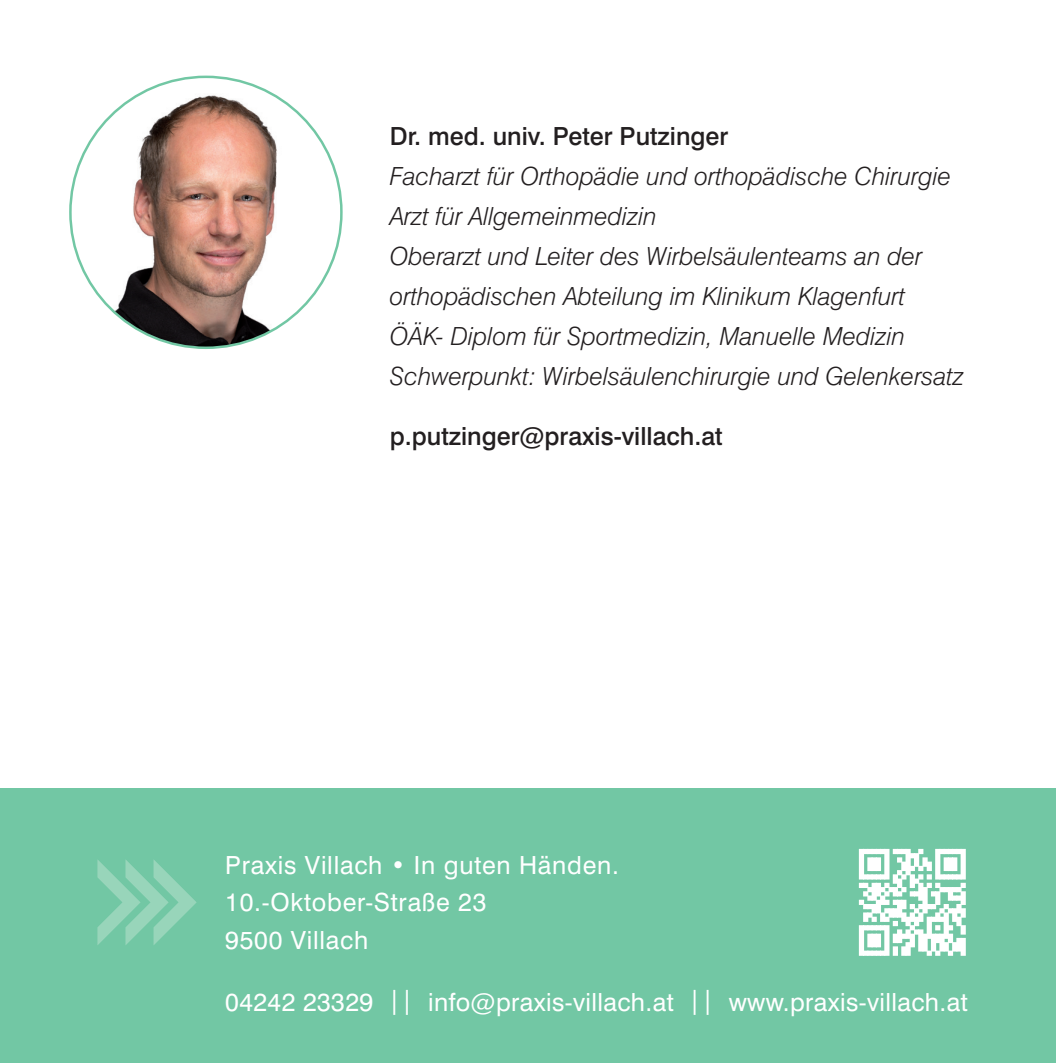
<style>
.page{position:relative;width:1056px;height:1063px;background:#fff}
.page>*{position:absolute;margin:0;border:0;box-sizing:border-box;transform-origin:0 0}
.t1{font:italic 300 25px/40px "Swiss 721 BT";color:#231f20}
.t2{font:25px/37.5px "Swiss 721 BT";letter-spacing:.03em;color:#fff}
.t3{font:500 25px "Swiss 721 BT";color:#231f20}
</style>
<div class="page">
<div style="left:0;top:788px;width:1056px;height:275px;background:#72c7a4"></div>
<img style="left:70px;top:77px;width:271px;height:271px;border-radius:135px">
<svg style="left:97px;top:860px;width:100px;height:85px"></svg>
<div style="left:859px;top:925px;width:5px;height:31px;background:#fff"></div>
<svg style="left:867px;top:939px;width:5px;height:8px"></svg>
<div style="left:872px;top:934px;width:5px;height:13px;background:#fff"></div>
<div style="left:876px;top:934px;width:5px;height:13px;background:#fff"></div>
<svg style="left:863px;top:951px;width:21px;height:5px"></svg>
<svg style="left:884px;top:939px;width:5px;height:17px"></svg>
<div style="left:893px;top:934px;width:5px;height:9px;background:#fff"></div>
<svg style="left:893px;top:946px;width:5px;height:10px"></svg>
<div style="left:897px;top:929px;width:5px;height:14px;background:#fff"></div>
<svg style="left:901px;top:946px;width:4px;height:10px"></svg>
<svg style="left:905px;top:942px;width:6px;height:14px"></svg>
<div style="left:910px;top:934px;width:5px;height:13px;background:#fff"></div>
<svg style="left:918px;top:939px;width:4px;height:13px"></svg>
<svg style="left:922px;top:939px;width:6px;height:13px"></svg>
<div style="left:931px;top:934px;width:5px;height:18px;background:#fff"></div>
<div style="left:935px;top:934px;width:5px;height:9px;background:#fff"></div>
<svg style="left:927px;top:951px;width:13px;height:5px"></svg>
<svg style="left:939px;top:939px;width:6px;height:13px"></svg>
<svg style="left:944px;top:942px;width:5px;height:10px"></svg>
<div style="left:948px;top:934px;width:5px;height:9px;background:#fff"></div>
<svg style="left:948px;top:951px;width:5px;height:5px"></svg>
<svg style="left:952px;top:942px;width:4px;height:10px"></svg>
<div style="left:956px;top:938px;width:5px;height:14px;background:#fff;border:2px solid #fff"></div>
<svg style="left:859px;top:849px;width:107px;height:90px"></svg>
<svg style="left:961px;top:891px;width:5px;height:14px"></svg>
<svg style="left:961px;top:908px;width:5px;height:10px"></svg>
<svg style="left:961px;top:925px;width:5px;height:10px"></svg>
<svg style="left:961px;top:938px;width:5px;height:18px"></svg>
<p class="t3" style="left:390px;top:121px;width:340px">Dr. med. univ. Peter Putzinger</p>
<p class="t1" style="left:390px;top:156px;width:576px">Facharzt für Orthopädie und orthopädische Chirurgie Arzt für Allgemeinmedizin<br>Oberarzt und Leiter des Wirbelsäulenteams an der orthopädischen Abteilung im Klinikum Klagenfurt ÖÄK- Diplom für Sportmedizin, Manuelle Medizin Schwerpunkt: Wirbelsäulenchirurgie und Gelenkersatz</p>
<p class="t3" style="left:390px;top:421px;width:334px">p.putzinger@praxis-villach.at</p>
<p class="t2" style="left:225px;top:846px;width:395px">Praxis Villach • In guten Händen.<br>10.-Oktober-Straße 23<br>9500 Villach</p>
<p class="t2" style="left:225px;top:983px;width:744px">04242 23329 || info@praxis-villach.at || www.praxis-villach.at</p>
</div>
